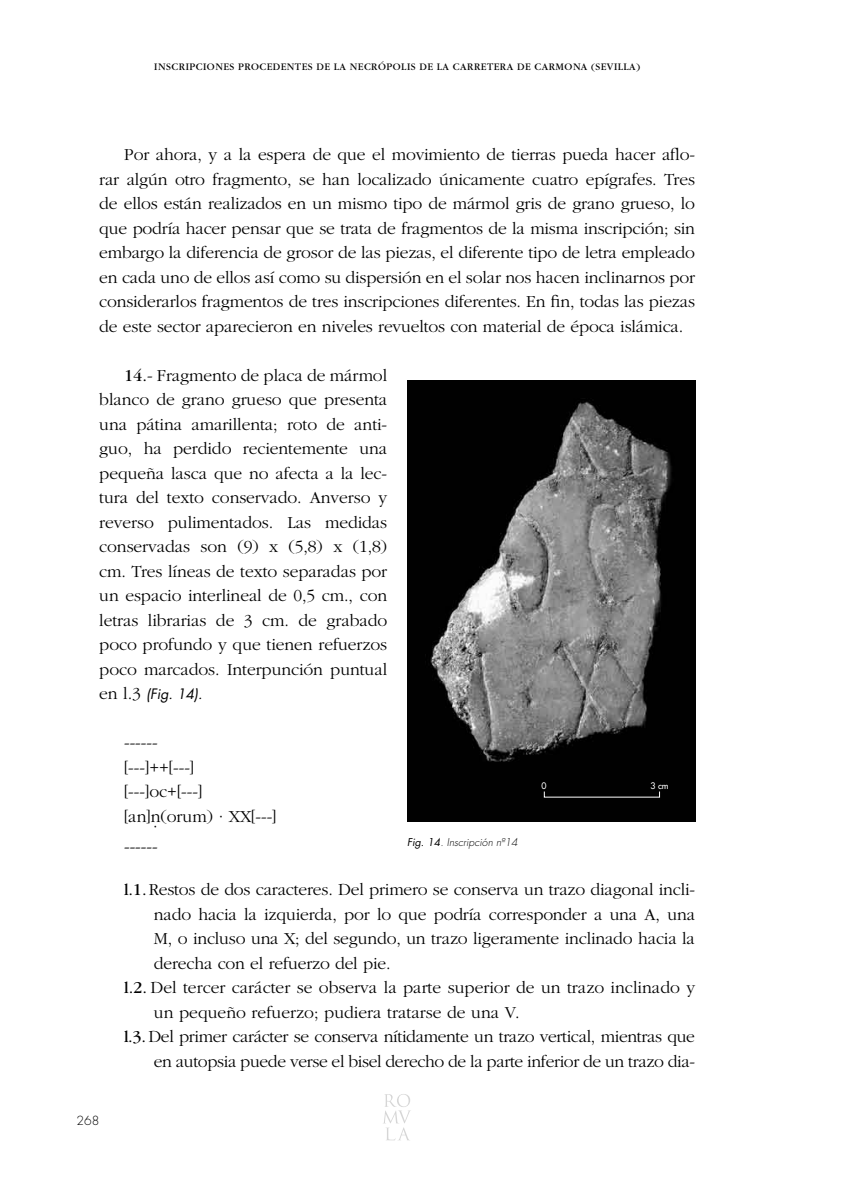
<style>
.page{position:relative;width:844px;height:1191px;background:#fff}
.page>*{position:absolute;margin:0;border:0;box-sizing:border-box;transform-origin:0 0}
.Texto_general_Romula{font:300 17.5px/24.5px "Garamond";letter-spacing:-.01em;color:#000;text-align:justify}
.Texto_general_Romula-2{font:italic 14px "Futura";color:#000}
.t1{font:300 12.25px "Futura";color:#000}
.t2{font:10.5px "Garamond";letter-spacing:.05em;color:#000}
.Pie_de_foto{font:italic 300 10.5px "Futura";color:#000}
.t3{font:8.75px "Futura";color:#fff}
.s1{font-weight:400}
.s2{font-family:"Garamond";font-weight:300;font-style:normal;font-size:17.5px}
</style>
<div class="page">
<svg style="left:383px;top:1094px;width:28px;height:46px"></svg>
<img style="left:407px;top:381px;width:287px;height:441px">
<p class="t2" style="left:154px;top:62px;width:487px">INSCRIPCIONES PROCEDENTES DE LA NECRÓPOLIS DE LA CARRETERA DE CARMONA (SEVILLA)</p>
<p class="Texto_general_Romula" style="left:99px;top:143px;width:597px;text-indent:25px">Por ahora, y a la espera de que el movimiento de tierras pueda hacer aflo&shy;rar algún otro fragmento, se han localizado únicamente cuatro epígrafes. Tres de ellos están realizados en un mismo tipo de mármol gris de grano grueso, lo que podría hacer pensar que se trata de fragmentos de la misma inscripción; sin embargo la diferencia de grosor de las piezas, el diferente tipo de letra empleado en cada uno de ellos así como su dispersión en el solar nos hacen inclinarnos por considerarlos fragmentos de tres inscripciones diferentes. En fin, todas las piezas de este sector aparecieron en niveles revueltos con material de época islámica.</p>
<p class="Texto_general_Romula" style="left:99px;top:363px;width:289px;text-indent:25px"><span class="s1">14.</span>- Fragmento de placa de mármol blanco de grano grueso que presenta una pátina amarillenta; roto de anti&shy;guo, ha perdido recientemente una pequeña lasca que no afecta a la lec&shy;tura del texto conservado. Anverso y reverso pulimentados. Las medidas conservadas son (9) x (5,8) x (1,8) cm. Tres líneas de texto separadas por un espacio interlineal de 0,5 cm., con letras librarias de 3 cm. de grabado poco profundo y que tienen refuerzos poco marcados. Interpunción puntual</p>
<p class="Texto_general_Romula-2" style="left:99px;top:684px;width:105px"><span class="s2">en l.3</span> (Fig. 14).</p>
<p class="t1" style="left:76px;top:1113px;width:24px">268</p>
<p class="Texto_general_Romula" style="left:124px;top:731px;width:35px">------</p>
<p class="Texto_general_Romula" style="left:124px;top:755px;width:71px">[---]++[---]</p>
<p class="Texto_general_Romula" style="left:124px;top:780px;width:80px">[---]oc+[---]</p>
<p class="Texto_general_Romula" style="left:124px;top:804px;width:154px">[an]n(orum) · XX[---]</p>
<p class="Texto_general_Romula" style="left:153px;top:815px;width:6px">·</p>
<p class="Texto_general_Romula" style="left:124px;top:834px;width:35px">------</p>
<p class="Texto_general_Romula" style="left:154px;top:878px;width:542px;text-indent:-30px"><span class="s1">l.1.</span> Restos de dos caracteres. Del primero se conserva un trazo diagonal incli&shy;nado hacia la izquierda, por lo que podría corresponder a una A, una M, o incluso una X; del segundo, un trazo ligeramente inclinado hacia la derecha con el refuerzo del pie.</p>
<p class="Texto_general_Romula" style="left:154px;top:976px;width:542px;text-indent:-30px"><span class="s1">l.2.</span> Del tercer carácter se observa la parte superior de un trazo inclinado y un pequeño refuerzo; pudiera tratarse de una V.</p>
<p class="Texto_general_Romula" style="left:124px;top:1025px;width:572px;text-align:right"><span class="s1">l.3.</span> Del primer carácter se conserva nítidamente un trazo vertical, mientras que en autopsia puede verse el bisel derecho de la parte inferior de un trazo dia-</p>
<p class="t3" style="left:541px;top:780px;width:7px">0</p>
<p class="t3" style="left:650px;top:780px;width:20px">3 cm</p>
<p class="Pie_de_foto" style="left:407px;top:835px;width:112px"><span class="s1">Fig. 14</span>. Inscripción nº14</p>
</div>
